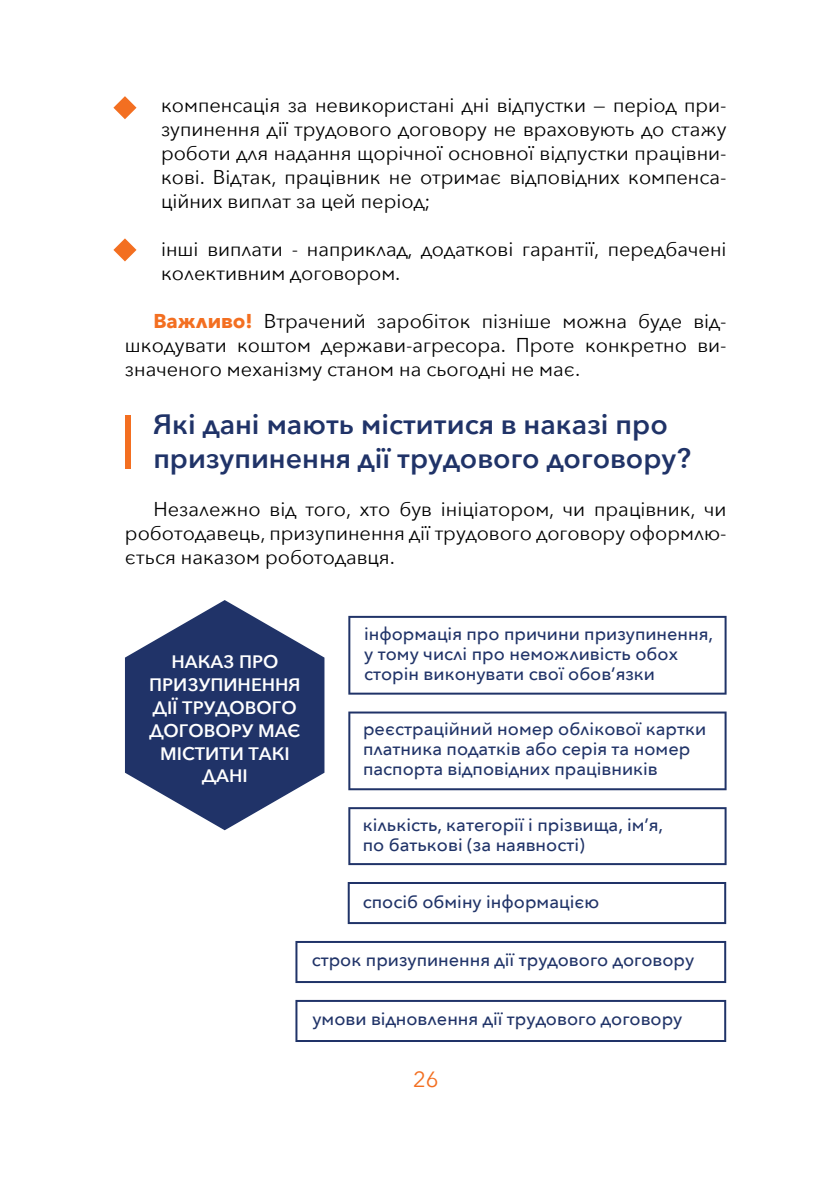
<style>
.page{position:relative;width:840px;height:1191px;background:#fff}
.page>*{position:absolute;margin:0;border:0;box-sizing:border-box;transform-origin:0 0}
.t1{font:600 28px/34px "Avenir Next";color:#203368}
.t2{font:22px "Avenir Next";color:#f36f21}
.t3{font:20px/24px "Avenir Next";color:#000;text-align:justify}
.t4{font:500 18px/20px "Avenir Next";color:#203368}
.t5{font:600 18px/22.8px "Avenir Next";color:#fff;text-align:center}
.s1{font-weight:700;color:#f36f21}
</style>
<div class="page">
<svg style="left:348px;top:616px;width:378px;height:78px"></svg>
<svg style="left:348px;top:711px;width:378px;height:79px"></svg>
<svg style="left:348px;top:807px;width:378px;height:58px"></svg>
<svg style="left:347px;top:882px;width:378px;height:42px"></svg>
<svg style="left:295px;top:941px;width:430px;height:42px"></svg>
<svg style="left:295px;top:1000px;width:430px;height:42px"></svg>
<svg style="left:125px;top:600px;width:199px;height:230px;fill:#203368"></svg>
<svg style="left:113px;top:96px;width:23px;height:23px"></svg>
<svg style="left:113px;top:238px;width:23px;height:23px"></svg>
<div style="left:125px;top:415px;width:5px;height:53px;background:#f36f21"></div>
<p class="t3" style="left:161px;top:93px;width:566px">компенсація за невикористані дні відпустки — період при&shy;зупинення дії трудового договору не враховують до стажу роботи для надання щорічної основної відпустки працівни&shy;кові. Відтак, працівник не отримає відповідних компенса&shy;ційних виплат за цей період;</p>
<p class="t3" style="left:161px;top:237px;width:566px">інші виплати - наприклад, додаткові гарантії, передбачені колективним договором.</p>
<p class="t3" style="left:125px;top:309px;width:602px;text-indent:28px"><span class="s1">Важливо!</span> Втрачений заробіток пізніше можна буде від&shy;шкодувати коштом держави-агресора. Проте конкретно ви&shy;значеного механізму станом на сьогодні не має.</p>
<h1 class="t1" style="left:153px;top:408px;width:539px">Які дані мають міститися в наказі про призупинення дії трудового договору?</h1>
<p class="t3" style="left:125px;top:497px;width:602px;text-indent:28px">Незалежно від того, хто був ініціатором, чи працівник, чи роботодавець, призупинення дії трудового договору оформлю&shy;ється наказом роботодавця.</p>
<p class="t5" style="left:149px;top:651px;width:153px">НАКАЗ ПРО<br>ПРИЗУПИНЕННЯ<br>ДІЇ ТРУДОВОГО<br>ДОГОВОРУ МАЄ<br>МІСТИТИ ТАКІ<br>ДАНІ</p>
<p class="t4" style="left:364px;top:624px;width:350px">інформація про причини призупинення, у тому числі про неможливість обох сторін виконувати свої обовʼязки</p>
<p class="t4" style="left:363px;top:719px;width:344px">реєстраційний номер облікової картки платника податків або серія та номер паспорта відповідних працівників</p>
<p class="t4" style="left:362px;top:815px;width:302px">кількість, категорії і прізвища, імʼя, по батькові (за наявності)</p>
<p class="t4" style="left:362px;top:892px;width:238px">спосіб обміну інформацією</p>
<p class="t4" style="left:311px;top:950px;width:384px">строк призупинення дії трудового договору</p>
<p class="t4" style="left:312px;top:1009px;width:371px">умови відновлення дії трудового договору</p>
<p class="t2" style="left:413px;top:1064px;width:27px">26</p>
</div>
